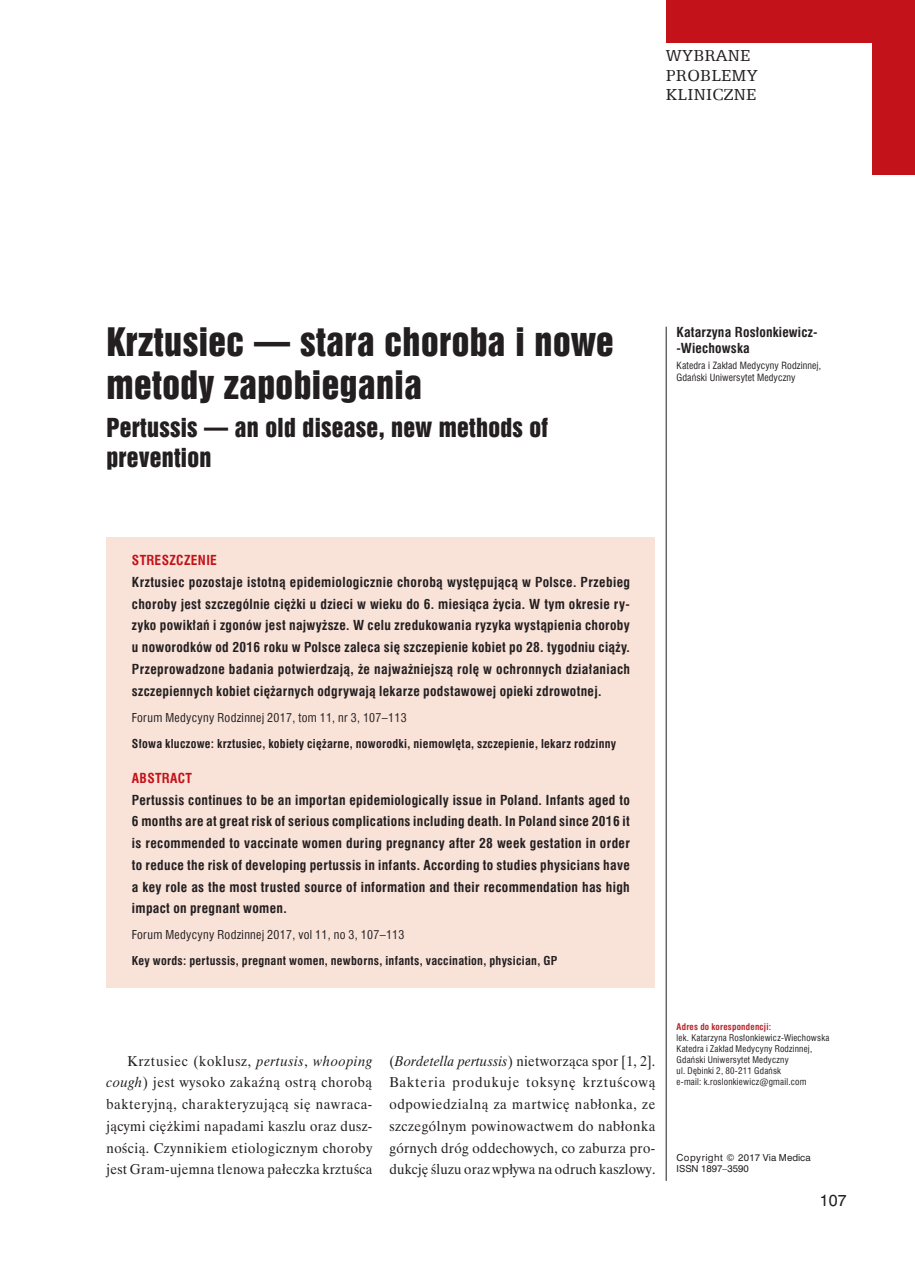
<style>
.page{position:relative;width:915px;height:1276px;background:#fff}
.page>*{position:absolute;margin:0;border:0;box-sizing:border-box;transform-origin:0 0}
._01_-_Tytuł{font:36px/44px "Swis 921 EU";letter-spacing:.01em;color:#231f20}
._02_-_tytuł_anglo{font:24px/29.2px "Swis 921 EU";letter-spacing:.01em;color:#231f20}
.t1{font:18px/19.5px "Egyptian 505 EU";letter-spacing:.015em;color:#231f20}
.t2{font:15px "Swis 721 PL";color:#231f20}
._072_-_Tekst_-_nastę{font:14.25px/21.8px "Time Ibis EE";letter-spacing:.025em;color:#231f20;text-align:justify;scale:.95 1}
._032_-_Streszczenie{font:700 13.5px/21.8px "Swis 721 Cn EU";letter-spacing:.025em;color:#231f20;text-align:justify}
._033_-_Streszczenie{font:700 13.5px/21.8px "Swis 721 Cn EU";letter-spacing:.025em;color:#231f20;text-align:justify}
._041_-_Autorzy{font:700 13.5px/16.5px "Swis 721 Cn EU";letter-spacing:.015em;color:#231f20}
._031_-_Streszczenie{font:700 13.5px "Swis 721 Cn EU";letter-spacing:.025em;color:#c4121a}
._034_-_Słowa_kluczow{font:700 12px "Swis 721 Cn EU";letter-spacing:.025em;color:#231f20}
._034_-_adres_bibl_po{font:12px "Swis 721 Cn EU";letter-spacing:.025em;color:#231f20}
._042_-_Kliniki{font:9.75px/11.9px "Swis 721 Cn EU";letter-spacing:.01em;color:#231f20}
._052_-_Adres_kor__te{font:9px/11.1px "Swis 721 Cn EU";letter-spacing:.025em;color:#231f20}
.t3{font:9px/10.8px "Swis 721 PL";color:#231f20}
._051_-_Adres_kor__śr{font:700 9px "Swis 721 Cn EU";letter-spacing:.025em;color:#b7282e}
.s1{font-style:italic}
</style>
<div class="page">
<hr style="left:665px;top:327px;width:1px;height:854px;background:#231f20">
<div style="left:665px;top:0;width:228px;height:42px;background:#c4121a"></div>
<div style="left:872px;top:0;width:42px;height:174px;background:#c4121a"></div>
<div style="left:106px;top:537px;width:549px;height:451px;background:#f9e3d9"></div>
<h3 class="t1" style="left:665px;top:46px;width:93px">WYBRANE<br>PROBLEMY<br>KLINICZNE</h3>
<p class="_01_-_Tytuł" style="left:106px;top:321px;width:509px">Krztusiec — stara choroba i nowe metody zapobiegania</p>
<p class="_02_-_tytuł_anglo" style="left:106px;top:414px;width:443px">Pertussis — an old disease, new methods of prevention</p>
<p class="_041_-_Autorzy" style="left:676px;top:324px;width:142px">Katarzyna Rosłonkiewicz--Wiechowska</p>
<p class="_042_-_Kliniki" style="left:676px;top:360px;width:146px">Katedra i Zakład Medycyny Rodzinnej,<br>Gdański Uniwersytet Medyczny</p>
<p class="_031_-_Streszczenie" style="left:132px;top:552px;width:86px">STRESZCZENIE</p>
<p class="_032_-_Streszczenie" style="left:132px;top:572px;width:499px">Krztusiec pozostaje istotną epidemiologicznie chorobą występującą w Polsce. Przebieg choroby jest szczególnie ciężki u dzieci w wieku do 6. miesiąca życia. W tym okresie ry&shy;zyko powikłań i zgonów jest najwyższe. W celu zredukowania ryzyka wystąpienia choroby u noworodków od 2016 roku w Polsce zaleca się szczepienie kobiet po 28. tygodniu ciąży.<br>Przeprowadzone badania potwierdzają, że najważniejszą rolę w ochronnych działaniach szczepiennych kobiet ciężarnych odgrywają lekarze podstawowej opieki zdrowotnej.</p>
<p class="_034_-_adres_bibl_po" style="left:132px;top:709px;width:276px">Forum Medycyny Rodzinnej 2017, tom 11, nr 3, 107–113</p>
<p class="_034_-_Słowa_kluczow" style="left:132px;top:736px;width:485px">Słowa kluczowe: krztusiec, kobiety ciężarne, noworodki, niemowlęta, szczepienie, lekarz rodzinny</p>
<p class="_031_-_Streszczenie" style="left:132px;top:770px;width:62px">ABSTRACT</p>
<p class="_033_-_Streszczenie" style="left:132px;top:789px;width:499px">Pertussis continues to be an importan epidemiologically issue in Poland. Infants aged to 6 months are at great risk of serious complications including death. In Poland since 2016 it is recommended to vaccinate women during pregnancy after 28 week gestation in order to reduce the risk of developing pertussis in infants. According to studies physicians have a key role as the most trusted source of information and their recommendation has high impact on pregnant women.</p>
<p class="_034_-_adres_bibl_po" style="left:132px;top:927px;width:274px">Forum Medycyny Rodzinnej 2017, vol 11, no 3, 107–113</p>
<p class="_034_-_Słowa_kluczow" style="left:132px;top:953px;width:426px">Key words: pertussis, pregnant women, newborns, infants, vaccination, physician, GP</p>
<p class="_072_-_Tekst_-_nastę" style="left:106px;top:1049px;width:281px;text-indent:21px">Krztusiec (koklusz, <span class="s1">pertusis</span>, <span class="s1">whooping cough</span>) jest wysoko zakaźną ostrą chorobą bakteryjną, charakteryzującą się nawraca&shy;jącymi ciężkimi napadami kaszlu oraz dusz&shy;nością. Czynnikiem etiologicznym choroby jest Gram-ujemna tlenowa pałeczka krztuśca</p>
<p class="_072_-_Tekst_-_nastę" style="left:389px;top:1049px;width:281px">(<span class="s1">Bordetella pertussis</span>) nietworząca spor [1, 2].<br>Bakteria produkuje toksynę krztuścową odpowiedzialną za martwicę nabłonka, ze szczególnym powinowactwem do nabłonka górnych dróg oddechowych, co zaburza pro&shy;dukcję śluzu oraz wpływa na odruch kaszlowy.</p>
<p class="_051_-_Adres_kor__śr" style="left:676px;top:1021px;width:96px">Adres do korespondencji:</p>
<p class="_052_-_Adres_kor__te" style="left:676px;top:1032px;width:154px">lek. Katarzyna Rosłonkiewicz-Wiechowska</p>
<p class="_052_-_Adres_kor__te" style="left:676px;top:1043px;width:137px">Katedra i Zakład Medycyny Rodzinnej,<br>Gdański Uniwersytet Medyczny</p>
<p class="_052_-_Adres_kor__te" style="left:676px;top:1065px;width:106px">ul. Dębinki 2, 80-211 Gdańsk</p>
<p class="_052_-_Adres_kor__te" style="left:676px;top:1076px;width:131px">e-mail: k.roslonkiewicz@gmail.com</p>
<p class="t3" style="left:676px;top:1152px;width:135px">Copyright © 2017 Via Medica<br>ISSN 1897–3590</p>
<p class="t2" style="left:819px;top:1190px;width:29px">107</p>
</div>
